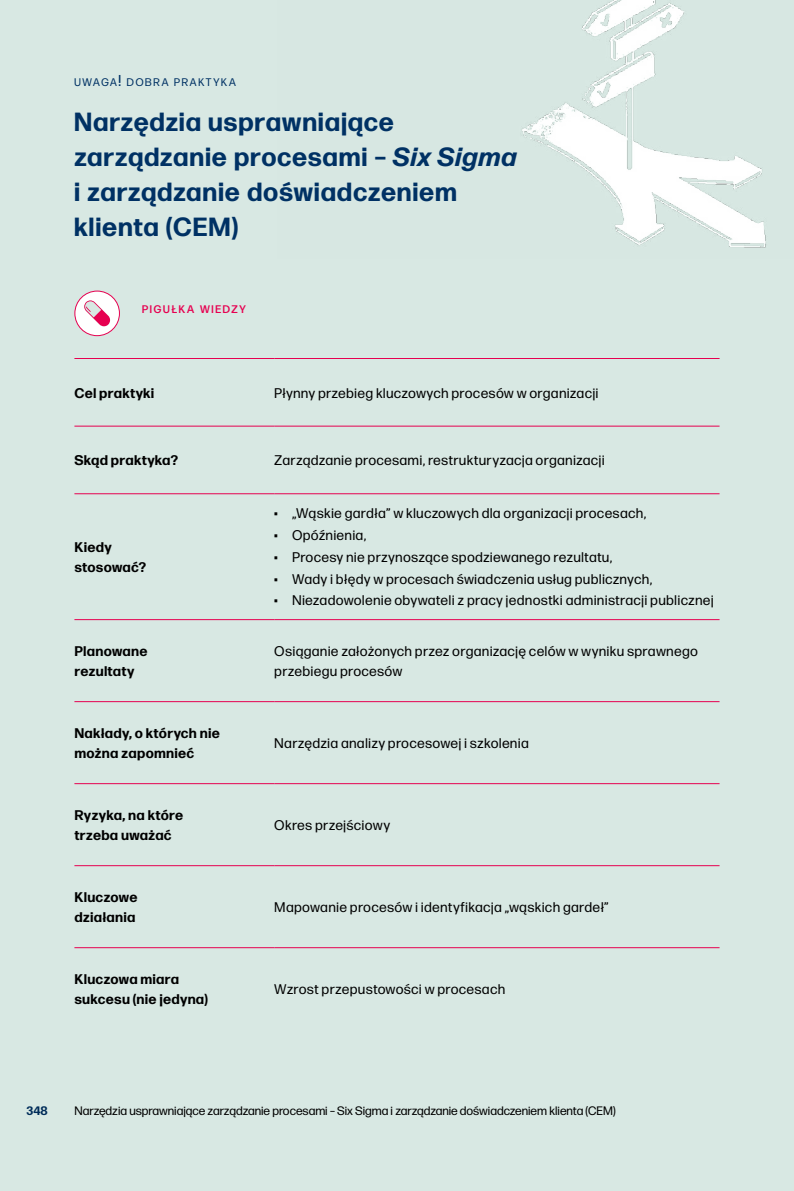
<style>
.page{position:relative;width:794px;height:1191px;background:#d8e8e3}
.page>*{position:absolute;margin:0;border:0;box-sizing:border-box;transform-origin:0 0}
.t1{font:700 26.25px/35px "Forma DJR Display";letter-spacing:.05em;color:#003164}
.t2{font:14px/19.2px "Forma DJR Micro";letter-spacing:.015em;color:#000}
.t3{font:700 14px/19.2px "Forma DJR Micro";letter-spacing:.015em;color:#000}
.t4{font:12.25px "Forma DJR Text";color:#000}
.t5{font:700 12.25px "Forma DJR Text";color:#003164}
.t6{font:11.03px "Forma DJR Display";letter-spacing:.16em;color:#003164}
.t7{font:500 11.03px "Forma DJR Display";letter-spacing:.16em;color:#e60050}
.s1{font-size:15.75px}
.s2{font-style:italic}
</style>
<div class="page">
<img style="left:522px;top:0;width:244px;height:248px">
<hr style="left:74px;top:426px;width:200px;height:1px;background:#e60050">
<hr style="left:274px;top:426px;width:445px;height:1px;background:#e60050">
<hr style="left:74px;top:493px;width:200px;height:1px;background:#e60050">
<hr style="left:274px;top:493px;width:445px;height:1px;background:#e60050">
<hr style="left:74px;top:619px;width:200px;height:1px;background:#e60050">
<hr style="left:274px;top:619px;width:445px;height:1px;background:#e60050">
<hr style="left:74px;top:701px;width:200px;height:1px;background:#e60050">
<hr style="left:274px;top:701px;width:445px;height:1px;background:#e60050">
<hr style="left:74px;top:783px;width:200px;height:1px;background:#e60050">
<hr style="left:274px;top:783px;width:445px;height:1px;background:#e60050">
<hr style="left:74px;top:865px;width:200px;height:1px;background:#e60050">
<hr style="left:274px;top:865px;width:445px;height:1px;background:#e60050">
<hr style="left:74px;top:947px;width:200px;height:1px;background:#e60050">
<hr style="left:274px;top:947px;width:445px;height:1px;background:#e60050">
<hr style="left:74px;top:358px;width:200px;height:1px;background:#e60050">
<hr style="left:274px;top:358px;width:445px;height:1px;background:#e60050">
<div style="left:75px;top:291px;width:44px;height:45px;background:#fff;border-radius:50%"></div>
<div style="left:74px;top:291px;width:46px;height:45px;border:1px solid #e60050;border-radius:50%"></div>
<svg style="left:84px;top:300px;width:26px;height:26px"></svg>
<p class="t6" style="left:74px;top:76px;width:163px">UWAGA<span class="s1">!</span> DOBRA PRAKTYKA</p>
<h1 class="t1" style="left:74px;top:104px;width:444px">Narzędzia usprawniające zarządzanie procesami – <span class="s2">Six Sigma </span>i zarządzanie doświadczeniem klienta (CEM)</h1>
<p class="t7" style="left:142px;top:303px;width:105px">PIGUŁKA WIEDZY</p>
<p class="t3" style="left:74px;top:383px;width:81px">Cel praktyki</p>
<p class="t2" style="left:274px;top:382px;width:326px">Płynny przebieg kluczowych procesów w organizacji</p>
<p class="t3" style="left:74px;top:450px;width:105px">Skąd praktyka?</p>
<p class="t2" style="left:274px;top:450px;width:332px">Zarządzanie procesami, restrukturyzacja organizacji</p>
<p class="t3" style="left:74px;top:537px;width:73px">Kiedy stosować?</p>
<p class="t2" style="left:274px;top:503px;width:373px">• „Wąskie gardła” w kluczowych dla organizacji procesach,</p>
<p class="t2" style="left:274px;top:525px;width:93px">• Opóźnienia,</p>
<p class="t2" style="left:274px;top:547px;width:339px">• Procesy nie przynoszące spodziewanego rezultatu,</p>
<p class="t2" style="left:274px;top:569px;width:379px">• Wady i błędy w procesach świadczenia usług publicznych,</p>
<p class="t2" style="left:274px;top:590px;width:441px">• Niezadowolenie obywateli z pracy jednostki administracji publicznej</p>
<p class="t3" style="left:74px;top:641px;width:75px">Planowane rezultaty</p>
<p class="t2" style="left:274px;top:641px;width:425px">Osiąganie założonych przez organizację celów w wyniku sprawnego przebiegu procesów</p>
<p class="t3" style="left:74px;top:723px;width:147px">Nakłady, o których nie można zapomnieć</p>
<p class="t2" style="left:274px;top:733px;width:256px">Narzędzia analizy procesowej i szkolenia</p>
<p class="t3" style="left:74px;top:805px;width:110px">Ryzyka, na które trzeba uważać</p>
<p class="t2" style="left:274px;top:815px;width:117px">Okres przejściowy</p>
<p class="t3" style="left:74px;top:887px;width:65px">Kluczowe działania</p>
<p class="t2" style="left:274px;top:897px;width:336px">Mapowanie procesów i identyfikacja „wąskich gardeł”</p>
<p class="t3" style="left:74px;top:969px;width:135px">Kluczowa miara sukcesu (nie jedyna)</p>
<p class="t2" style="left:274px;top:979px;width:232px">Wzrost przepustowości w procesach</p>
<p class="t5" style="left:27px;top:1103px;width:23px">348</p>
<p class="t4" style="left:74px;top:1103px;width:543px">Narzędzia usprawniające zarządzanie procesami – Six Sigma i zarządzanie doświadczeniem klienta (CEM)</p>
</div>
